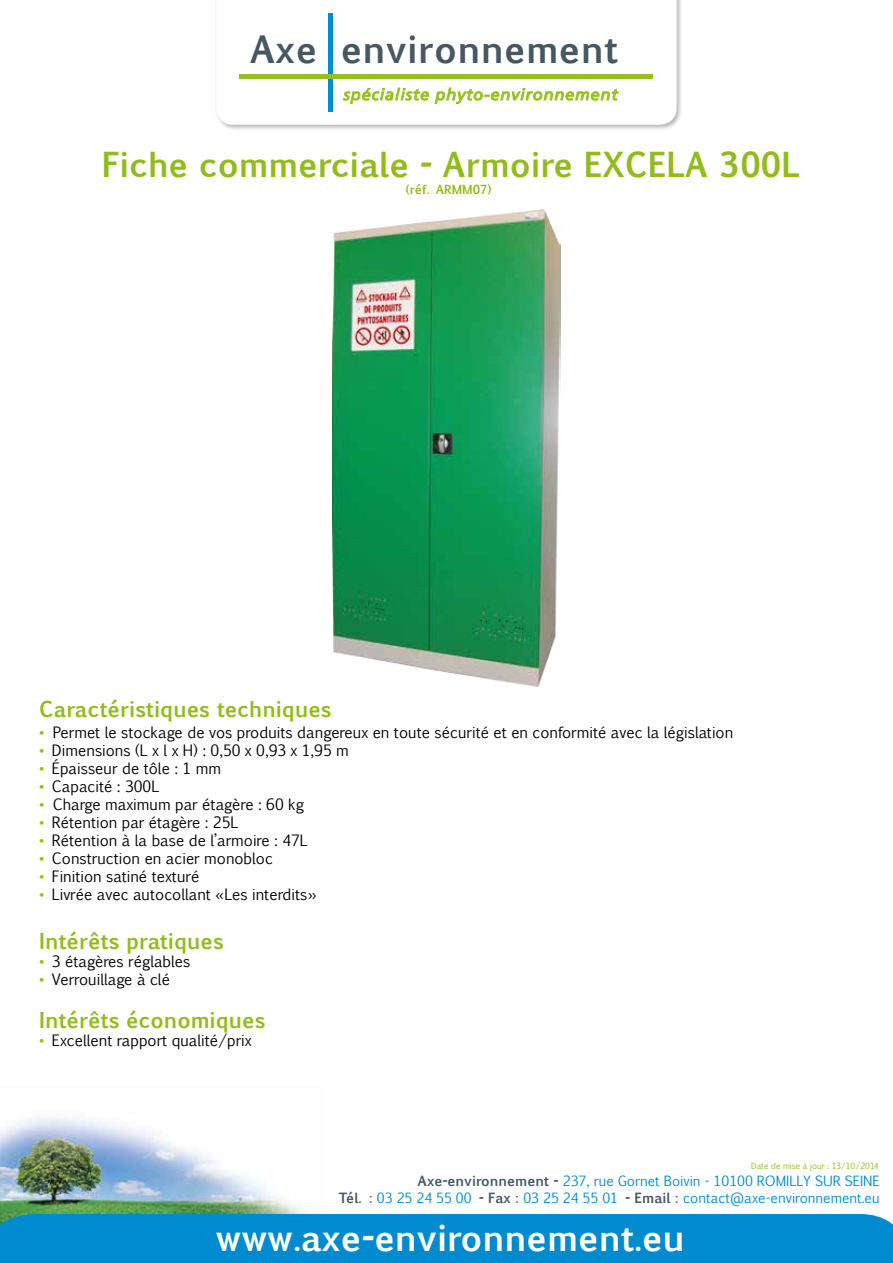
<style>
.page{position:relative;width:893px;height:1263px;background:#fff}
.page>*{position:absolute;margin:0;border:0;box-sizing:border-box;transform-origin:0 0}
.t1{font:700 36px "Euphemia UCAS";letter-spacing:.01em;color:#465861}
.t2{font:700 34.5px "Euphemia UCAS";color:#fff}
.t3{font:700 33px "Euphemia UCAS";color:#92bc1b}
.t4{font:700 21px "Euphemia UCAS";color:#92bc1b}
.t5{font:italic 15.9px "Frutiger";letter-spacing:.05em;color:#95c11f}
.t6{font:15px "Euphemia UCAS";color:#000}
.t7{font:13.5px/16.5px "Euphemia UCAS";color:#008bd2;text-align:right}
.t8{font:700 12px "Euphemia UCAS";color:#92bc1b}
.t9{font:8.25px "Euphemia UCAS";color:#92bc1b}
.s1{font-family:"Gill Sans";color:#92bc1b}
.s2{font-family:"Gill Sans";color:#97bf0d}
.s3{font-weight:700;color:#455963}
</style>
<div class="page">
<img style="left:0;top:1117px;width:308px;height:97px">
<div style="left:0;top:1214px;width:893px;height:49px;background:#008bd0"></div>
<div style="left:214px;top:0;width:470px;height:131px;background:#000;opacity:.3"></div>
<svg style="left:216px;top:0;width:461px;height:125px"></svg>
<hr style="left:329px;top:13px;width:4px;height:99px;background:#008bd2">
<hr style="left:240px;top:74px;width:413px;height:4px;background:#95c11f">
<svg style="left:343px;top:88px;width:86px;height:16px"></svg>
<svg style="left:435px;top:88px;width:183px;height:16px"></svg>
<img style="left:333px;top:209px;width:227px;height:478px">
<h1 class="t1" style="left:250px;top:23px;width:370px">Axe environnement</h1>
<p class="t5" style="left:344px;top:85px;width:276px">spécialiste phyto-environnement</p>
<h3 class="t3" style="left:102px;top:140px;width:699px">Fiche commerciale - Armoire EXCELA 300L</h3>
<p class="t8" style="left:406px;top:180px;width:87px">(réf. ARMM07)</p>
<h3 class="t4" style="left:39px;top:693px;width:294px">Caractéristiques techniques</h3>
<p class="t6" style="left:39px;top:722px;width:696px"><span class="s1">•</span> Permet le stockage de vos produits dangereux en toute sécurité et en conformité avec la législation</p>
<p class="t6" style="left:39px;top:740px;width:311px"><span class="s1">•</span> Dimensions (L x l x H) : 0,50 x 0,93 x 1,95 m</p>
<p class="t6" style="left:39px;top:758px;width:184px"><span class="s2">•</span> Épaisseur de tôle : 1 mm</p>
<p class="t6" style="left:39px;top:776px;width:121px"><span class="s2">•</span> Capacité : 300L</p>
<p class="t6" style="left:39px;top:794px;width:266px"><span class="s2">•</span> Charge maximum par étagère : 60 kg</p>
<p class="t6" style="left:39px;top:812px;width:201px"><span class="s2">•</span> Rétention par étagère : 25L</p>
<p class="t6" style="left:39px;top:830px;width:270px"><span class="s2">•</span> Rétention à la base de l’armoire : 47L</p>
<p class="t6" style="left:39px;top:848px;width:235px"><span class="s2">•</span> Construction en acier monobloc</p>
<p class="t6" style="left:39px;top:866px;width:162px"><span class="s2">•</span> Finition satiné texturé</p>
<p class="t6" style="left:39px;top:884px;width:279px"><span class="s2">•</span> Livrée avec autocollant «Les interdits»</p>
<h3 class="t4" style="left:39px;top:925px;width:186px">Intérêts pratiques</h3>
<p class="t6" style="left:39px;top:950px;width:153px"><span class="s1">•</span> 3 étagères réglables</p>
<p class="t6" style="left:39px;top:968px;width:132px"><span class="s1">•</span> Verrouillage à clé</p>
<h3 class="t4" style="left:39px;top:1004px;width:228px">Intérêts économiques</h3>
<p class="t6" style="left:39px;top:1029px;width:214px"><span class="s1">•</span> Excellent rapport qualité/prix</p>
<p class="t9" style="left:751px;top:1160px;width:129px">Date de mise à jour : 13/10/2014</p>
<p class="t7" style="left:339px;top:1172px;width:542px"><span class="s3">Axe-environnement -</span> 237, rue Gornet Boivin - 10100 ROMILLY SUR SEINE<br><span class="s3">Tél. :</span> 03 25 24 55 00 <span class="s3">- Fax :</span> 03 25 24 55 01 <span class="s3">- Email :</span> contact@axe-environnement.eu</p>
<h2 class="t2" style="left:215px;top:1212px;width:471px">www.axe-environnement.eu</h2>
</div>
